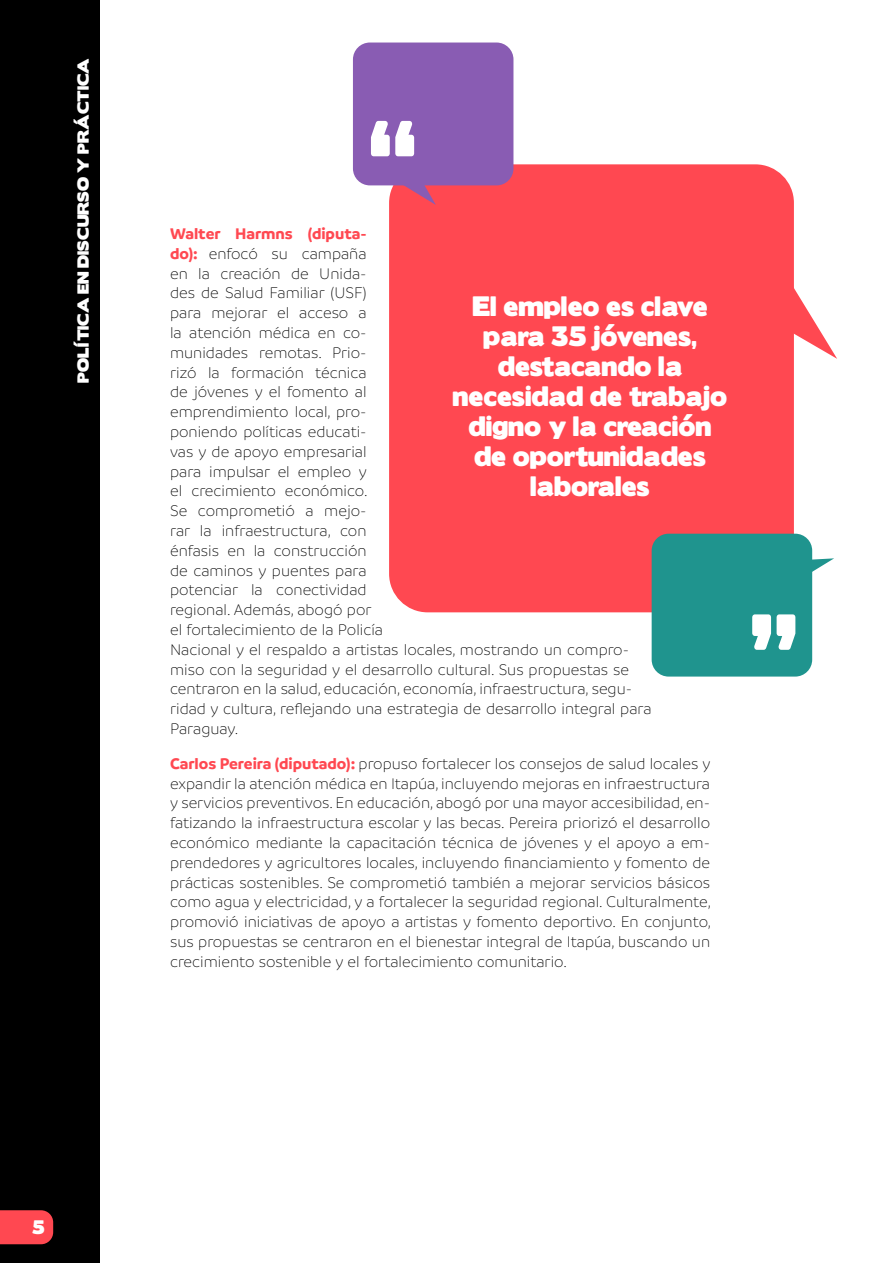
<style>
.page{position:relative;width:893px;height:1263px;background:#fff}
.page>*{position:absolute;margin:0;border:0;box-sizing:border-box;transform-origin:0 0}
.t1{font:110.7px "Boris Black Bloxx";color:#fff}
.t2{font:25.05px/30.2px "Boris Black Bloxx";color:#fff;text-align:center}
.t3{font:17.4px "Boris Black Bloxx";color:#fff}
.t4{font:300 16.5px/19.8px "Branding SF";color:#000}
.t5{font:14.4px "Boris Black Bloxx";color:#fff}
.s1{font-weight:700;color:#ff4851}
</style>
<div class="page">
<div style="left:0;top:0;width:100px;height:1263px;background:#000"></div>
<div style="left:0;top:1210px;width:53px;height:34px;background:#ff4851"></div>
<svg style="left:812px;top:558px;width:22px;height:24px"></svg>
<div style="left:389px;top:164px;width:405px;height:448px;background:#ff4851;border-radius:39px"></div>
<svg style="left:793px;top:272px;width:44px;height:87px"></svg>
<div style="left:652px;top:534px;width:160px;height:142px;background:#1f948e;border-radius:17px"></div>
<div style="left:353px;top:43px;width:160px;height:142px;background:#895cb3;border-radius:17px"></div>
<svg style="left:398px;top:185px;width:38px;height:20px"></svg>
<p class="t5" style="left:72px;top:383px;width:326px;rotate:-90deg">POLÍTICA EN DISCURSO Y PRÁCTICA</p>
<h1 class="t1" style="left:368px;top:83px;width:50px">“</h1>
<p class="t4" style="left:170px;top:224px;width:483px"><span class="s1">Walter Harmns (diputa-<br>do):</span> enfocó su campaña<br>en la creación de Unida-<br>des de Salud Familiar (USF)<br>para mejorar el acceso a<br>la atención médica en co-<br>munidades remotas. Prio-<br>rizó la formación técnica<br>de jóvenes y el fomento al<br>emprendimiento local, pro-<br>poniendo políticas educati-<br>vas y de apoyo empresarial<br>para impulsar el empleo y<br>el crecimiento económico.<br>Se comprometió a mejo-<br>rar la infraestructura, con<br>énfasis en la construcción<br>de caminos y puentes para<br>potenciar la conectividad<br>regional. Además, abogó por<br>el fortalecimiento de la Policía<br>Nacional y el respaldo a artistas locales, mostrando un compro&shy;miso con la seguridad y el desarrollo cultural. Sus propuestas se centraron en la salud, educación, economía, infraestructura, segu&shy;ridad y cultura, reflejando una estrategia de desarrollo integral para<br>Paraguay.</p>
<p class="t4" style="left:170px;top:754px;width:542px;text-align:justify"><span class="s1">Carlos Pereira (diputado):</span> propuso fortalecer los consejos de salud locales y expandir la atención médica en Itapúa, incluyendo mejoras en infraestructura y servicios preventivos. En educación, abogó por una mayor accesibilidad, en&shy;fatizando la infraestructura escolar y las becas. Pereira priorizó el desarrollo económico mediante la capacitación técnica de jóvenes y el apoyo a em&shy;prendedores y agricultores locales, incluyendo financiamiento y fomento de prácticas sostenibles. Se comprometió también a mejorar servicios básicos como agua y electricidad, y a fortalecer la seguridad regional. Culturalmente, promovió iniciativas de apoyo a artistas y fomento deportivo. En conjunto, sus propuestas se centraron en el bienestar integral de Itapúa, buscando un crecimiento sostenible y el fortalecimiento comunitario.</p>
<h2 class="t2" style="left:453px;top:292px;width:276px">El empleo es clave para 35 jóvenes, destacando la necesidad de trabajo digno y la creación de oportunidades laborales</h2>
<h1 class="t1" style="left:798px;top:688px;width:50px;rotate:-180deg">“</h1>
<p class="t3" style="left:32px;top:1214px;width:14px">5</p>
</div>
